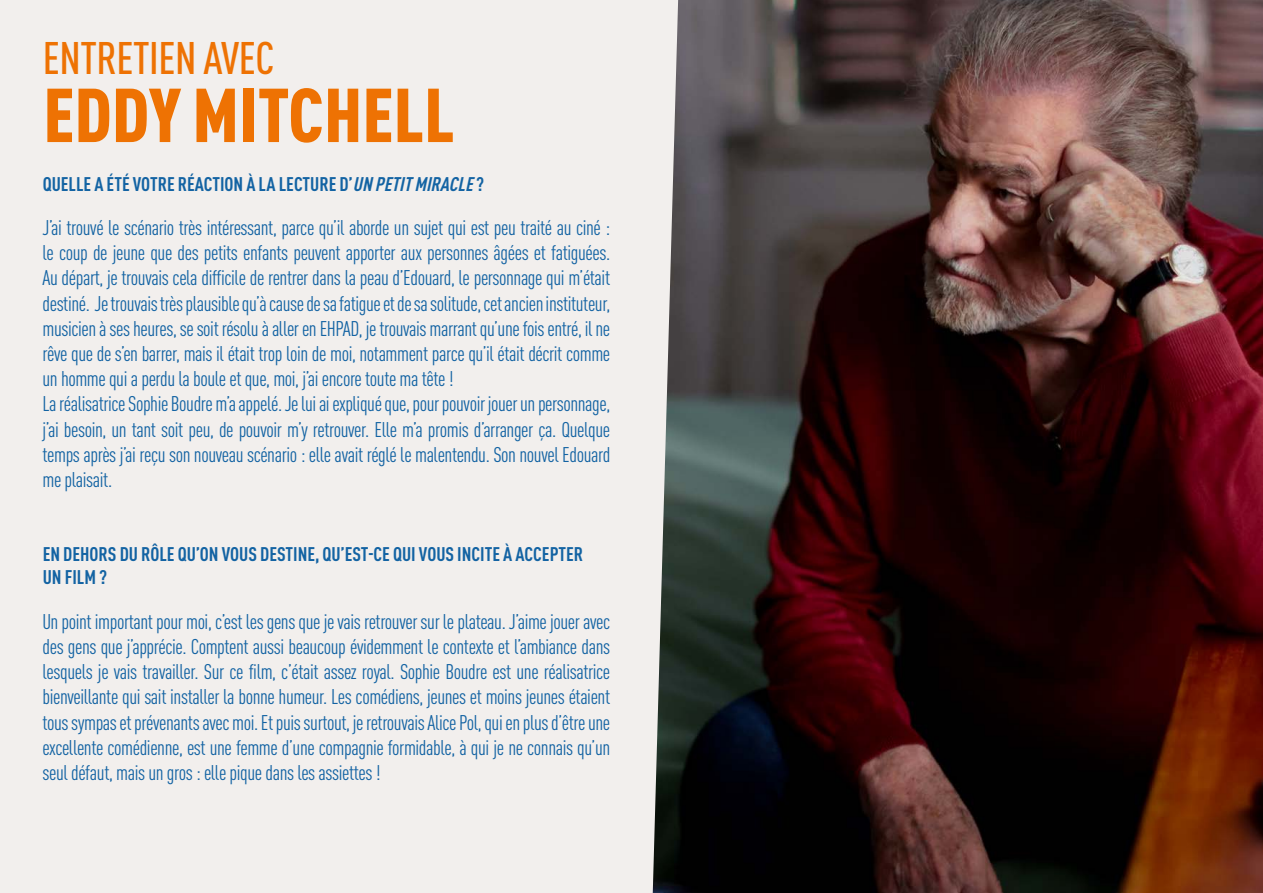
<style>
.page{position:relative;width:1263px;height:893px;background:#f2efed}
.page>*{position:absolute;margin:0;border:0;box-sizing:border-box;transform-origin:0 0}
.t1{font:900 condensed 75px "DIN Pro";color:#ee7203}
.t2{font:500 condensed 45px "DIN Pro";letter-spacing:-.01em;color:#ee7203}
.t3{font:condensed 21px/25.2px "DIN Pro";letter-spacing:-.02em;color:#1363a3}
.t4{font:700 condensed 19.5px/23.4px "DIN Pro";color:#1363a3}
.s1{font-style:italic}
</style>
<div class="page">
<img style="left:653px;top:0;width:610px;height:893px">
<h2 class="t2" style="left:43px;top:25px;width:233px">ENTRETIEN AVEC</h2>
<h1 class="t1" style="left:43px;top:57px;width:413px">EDDY MITCHELL</h1>
<p class="t4" style="left:43px;top:170px;width:443px">QUELLE A ÉTÉ VOTRE RÉACTION À LA LECTURE D’<span class="s1">UNPETITMIRACLE</span>?</p>
<p class="t3" style="left:43px;top:213px;width:569px">J’ai trouvé le scénario très intéressant, parce qu’il aborde un sujet qui est peu traité au ciné : le coup de jeune que des petits enfants peuvent apporter aux personnes âgées et fatiguées.<br>Au départ, je trouvais cela difficile de rentrer dans la peau d’Edouard, le personnage qui m’était destiné. Je trouvais très plausible qu’à cause de sa fatigue et de sa solitude, cet ancien instituteur, musicien à ses heures, se soit résolu à aller en EHPAD, je trouvais marrant qu’une fois entré, il ne rêve que de s’en barrer, mais il était trop loin de moi, notamment parce qu’il était décrit comme un homme qui a perdu la boule et que, moi, j’ai encore toute ma tête !<br>La réalisatrice Sophie Boudre m’a appelé. Je lui ai expliqué que, pour pouvoir jouer un personnage, j’ai besoin, un tant soit peu, de pouvoir m’y retrouver. Elle m’a promis d’arranger ça. Quelque temps après j’ai reçu son nouveau scénario : elle avait réglé le malentendu. Son nouvel Edouard me plaisait.</p>
<p class="t4" style="left:43px;top:541px;width:542px">EN DEHORS DU RÔLE QU’ON VOUS DESTINE, QU’EST-CE QUI VOUS INCITE À ACCEPTER<br>UN FILM ?</p>
<p class="t3" style="left:43px;top:607px;width:569px;text-align:justify">Un point important pour moi, c’est les gens que je vais retrouver sur le plateau. J’aime jouer avec des gens que j’apprécie. Comptent aussi beaucoup évidemment le contexte et l’ambiance dans lesquels je vais travailler. Sur ce film, c’était assez royal. Sophie Boudre est une réalisatrice bienveillante qui sait installer la bonne humeur. Les comédiens, jeunes et moins jeunes étaient tous sympas et prévenants avec moi. Et puis surtout, je retrouvais Alice Pol, qui en plus d’être une excellente comédienne, est une femme d’une compagnie formidable, à qui je ne connais qu’un seul défaut, mais un gros : elle pique dans les assiettes !</p>
</div>
